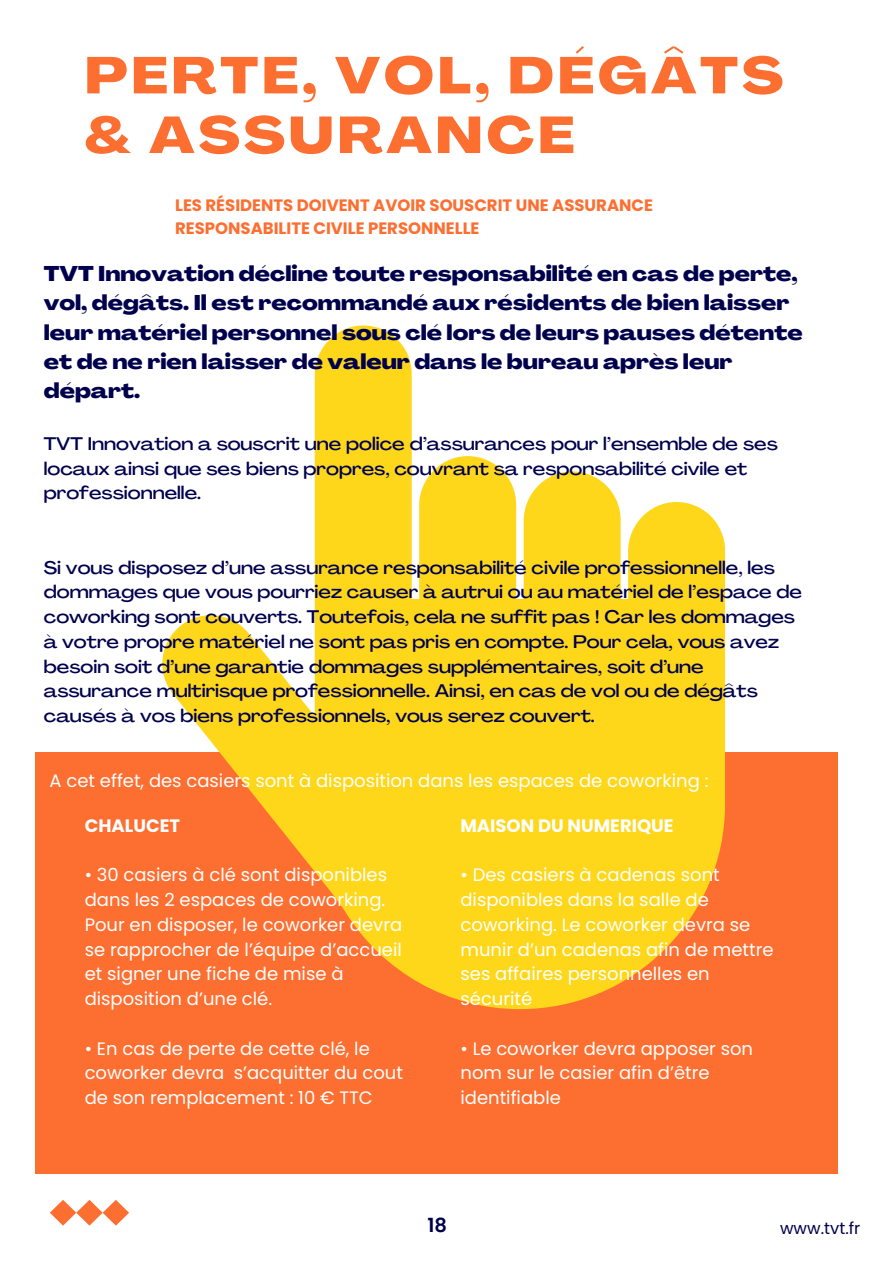
<style>
.page{position:relative;width:893px;height:1264px;background:#fff}
.page>*{position:absolute;margin:0;border:0;box-sizing:border-box;transform-origin:0 0}
.t1{font:800 expanded 51px/59.6px "Agrandir";letter-spacing:.07em;color:#fd6e31}
.t2{font:800 expanded 21px/29.2px "Agrandir";color:#00004d}
.t3{font:600 19.5px "Poppins";color:#00004d}
.t4{font:500 expanded 18px/24.8px "Agrandir";color:#00004d}
.t5{font:18px/24.8px "Poppins";color:#fff}
.t6{font:700 18px "Poppins";color:#fff}
.t7{font:700 16.5px/22.5px "Poppins";color:#fd6e31}
.t8{font:16.5px "Poppins";color:#00004d}
</style>
<div class="page">
<div style="left:36px;top:751px;width:802px;height:422px;background:#fd6e31"></div>
<svg style="left:50px;top:1200px;width:79px;height:25px"></svg>
<svg style="left:156px;top:325px;width:569px;height:684px;fill:#fed71a"></svg>
<p class="t1" style="left:85px;top:51px;width:700px">PERTE, VOL, DÉGÂTS &amp; ASSURANCE</p>
<p class="t7" style="left:175px;top:194px;width:479px">LES RÉSIDENTS DOIVENT AVOIR SOUSCRIT UNE ASSURANCE<br>RESPONSABILITE CIVILE PERSONNELLE</p>
<p class="t2" style="left:44px;top:261px;width:760px">TVT Innovation décline toute responsabilité en cas de perte, vol, dégâts. Il est recommandé aux résidents de bien laisser leur matériel personnel sous clé lors de leurs pauses détente et de ne rien laisser de valeur dans le bureau après leur départ.</p>
<p class="t4" style="left:44px;top:433px;width:735px">TVT Innovation a souscrit une police d’assurances pour l’ensemble de ses locaux ainsi que ses biens propres, couvrant sa responsabilité civile et professionnelle.</p>
<p class="t4" style="left:44px;top:556px;width:759px">Si vous disposez d’une assurance responsabilité civile professionnelle, les dommages que vous pourriez causer à autrui ou au matériel de l’espace de coworking sont couverts. Toutefois, cela ne suffit pas ! Car les dommages à votre propre matériel ne sont pas pris en compte. Pour cela, vous avez besoin soit d’une garantie dommages supplémentaires, soit d’une assurance multirisque professionnelle. Ainsi, en cas de vol ou de dégâts causés à vos biens professionnels, vous serez couvert.</p>
<p class="t5" style="left:50px;top:767px;width:660px">A cet effet, des casiers sont à disposition dans les espaces de coworking :</p>
<p class="t6" style="left:85px;top:813px;width:97px">CHALUCET</p>
<p class="t5" style="left:85px;top:862px;width:304px">• 30 casiers à clé sont disponibles dans les 2 espaces de coworking.</p>
<p class="t5" style="left:85px;top:912px;width:319px">Pour en disposer, le coworker devra se rapprocher de l’équipe d’accueil et signer une fiche de mise à disposition d’une clé.</p>
<p class="t5" style="left:85px;top:1035px;width:320px">• En cas de perte de cette clé, le coworker devra s’acquitter du cout de son remplacement : 10 € TTC</p>
<p class="t6" style="left:460px;top:813px;width:215px">MAISON DU NUMERIQUE</p>
<p class="t5" style="left:460px;top:862px;width:314px">• Des casiers à cadenas sont disponibles dans la salle de coworking. Le coworker devra se munir d’un cadenas afin de mettre ses affaires personnelles en sécurité</p>
<p class="t5" style="left:460px;top:1035px;width:294px">• Le coworker devra apposer son nom sur le casier afin d’être identifiable</p>
<p class="t3" style="left:427px;top:1211px;width:21px">18</p>
<p class="t8" style="left:780px;top:1216px;width:82px">www.tvt.fr</p>
</div>
